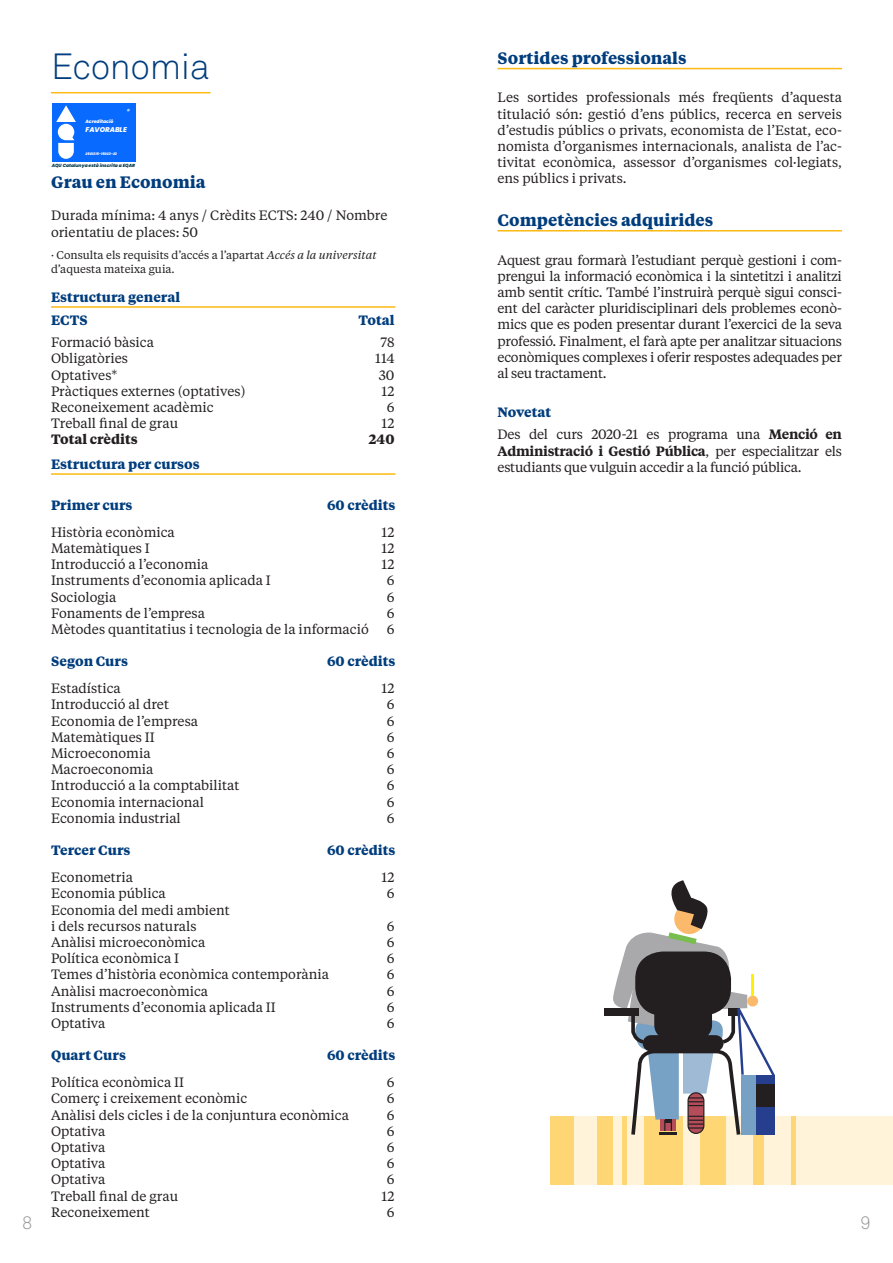
<style>
.page{position:relative;width:893px;height:1263px;background:#fff}
.page>*{position:absolute;margin:0;border:0;box-sizing:border-box;transform-origin:0 0}
.TITULACIO{font:300 36px "Akkurat Pro";letter-spacing:-.01em;color:#013d7d}
.t1{font:300 18px "Akkurat Pro";color:#939598}
.INTERTITOLS_BLAUS{font:700 16.5px "Tiempos Text";color:#013d7d}
.BODY{font:13.5px/16.2px "Tiempos Text";color:#231f20;text-align:justify}
.BODY-2{font:700 13.5px "Tiempos Text";color:#013d7d}
.INTERTITOLS_GROCS{font:700 13.5px "Tiempos Text";color:#013d7d}
.BODY-3{font:700 13.5px "Tiempos Text";color:#231f20}
.Normal__Web{font:11.25px/14.4px "Tiempos Text";color:#231f20}
.t2{font:italic 800 6.9px "Poppins";color:#fff}
.t3{font:italic 800 5.7px "Poppins";color:#fff}
.t4{font:italic 800 4.65px "Poppins";color:#fff}
.t5{font:italic 800 4.5px "Poppins";color:#00364a}
.t6{font:italic 800 3.45px "Poppins";color:#fff}
.s1{font-weight:600}
.s2{font-style:italic}
</style>
<div class="page">
<hr style="left:497px;top:68px;width:345px;height:1px;background:#fcba13">
<hr style="left:497px;top:230px;width:345px;height:1px;background:#fcba13">
<hr style="left:51px;top:92px;width:159px;height:1px;background:#fcba13">
<hr style="left:51px;top:306px;width:344px;height:2px;background:#fcba13">
<hr style="left:51px;top:473px;width:344px;height:2px;background:#fcba13">
<div style="left:52px;top:103px;width:28px;height:58px;background:#096aff"></div>
<svg style="left:56px;top:105px;width:20px;height:54px"></svg>
<div style="left:82px;top:103px;width:54px;height:58px;background:#096aff"></div>
<div style="left:550px;top:1116px;width:343px;height:68px;background:#fff3da"></div>
<div style="left:550px;top:1116px;width:23px;height:68px;background:#ffd674"></div>
<div style="left:597px;top:1116px;width:16px;height:68px;background:#ffd674"></div>
<div style="left:621px;top:1116px;width:5px;height:68px;background:#ffd674"></div>
<div style="left:644px;top:1116px;width:38px;height:68px;background:#ffd674"></div>
<div style="left:700px;top:1116px;width:25px;height:68px;background:#ffd674"></div>
<div style="left:753px;top:1116px;width:11px;height:68px;background:#ffd674"></div>
<div style="left:791px;top:1116px;width:5px;height:68px;background:#ffd674"></div>
<div style="left:604px;top:1008px;width:35px;height:8px;background:#231f20"></div>
<svg style="left:613px;top:880px;width:162px;height:258px"></svg>
<p class="INTERTITOLS_BLAUS" style="left:497px;top:46px;width:191px">Sortides professionals</p>
<p class="BODY" style="left:497px;top:89px;width:346px">Les sortides professionals més freqüents d’aquesta titulació són: gestió d’ens públics, recerca en serveis d’estudis públics o privats, economista de l’Estat, eco&shy;nomista d’organismes internacionals, analista de l’ac&shy;tivitat econòmica, assessor d’organismes col·legiats, ens públics i privats.</p>
<p class="INTERTITOLS_BLAUS" style="left:497px;top:208px;width:217px">Competències adquirides</p>
<p class="BODY" style="left:497px;top:251px;width:346px">Aquest grau formarà l’estudiant perquè gestioni i com&shy;prengui la informació econòmica i la sintetitzi i analitzi amb sentit crític. També l’instruirà perquè sigui consci&shy;ent del caràcter pluridisciplinari dels problemes econò&shy;mics que es poden presentar durant l’exercici de la seva professió. Finalment, el farà apte per analitzar situacions econòmiques complexes i oferir respostes adequades per al seu tractament.</p>
<p class="BODY-2" style="left:497px;top:402px;width:55px">Novetat</p>
<p class="BODY" style="left:497px;top:426px;width:346px">Des del curs 2020-21 es programa una <span class="s1">Menció en Administració i Gestió Pública</span>, per especialitzar els estudiants que vulguin accedir a la funció pública.</p>
<p class="TITULACIO" style="left:51px;top:45px;width:161px">Economia</p>
<p class="t3" style="left:127px;top:107px;width:4px">®</p>
<p class="t4" style="left:85px;top:119px;width:29px">Acreditació</p>
<p class="t2" style="left:85px;top:125px;width:43px">FAVORABLE</p>
<p class="t6" style="left:85px;top:151px;width:33px">2501315-15023-23</p>
<p class="INTERTITOLS_BLAUS" style="left:51px;top:170px;width:156px">Grau en Economia</p>
<p class="BODY" style="left:51px;top:207px;width:338px">Durada mínima: 4 anys / Crèdits ECTS: 240 / Nombre orientatiu de places: 50</p>
<p class="Normal__Web" style="left:51px;top:247px;width:327px">· Consulta els requisits d’accés a l’apartat <span class="s2">Accés a la universitat </span>d’aquesta mateixa guia.</p>
<p class="INTERTITOLS_GROCS" style="left:51px;top:288px;width:131px">Estructura general</p>
<p class="BODY-2" style="left:51px;top:310px;width:38px">ECTS</p>
<p class="BODY-2" style="left:358px;top:310px;width:38px">Total</p>
<p class="BODY" style="left:51px;top:334px;width:104px">Formació bàsica</p>
<p class="BODY" style="left:380px;top:334px;width:16px">78</p>
<p class="BODY" style="left:51px;top:350px;width:79px">Obligatòries</p>
<p class="BODY" style="left:375px;top:350px;width:21px">114</p>
<p class="BODY" style="left:51px;top:366px;width:68px">Optatives*</p>
<p class="BODY" style="left:379px;top:366px;width:17px">30</p>
<p class="BODY" style="left:51px;top:382px;width:196px">Pràctiques externes (optatives)</p>
<p class="BODY" style="left:382px;top:382px;width:14px">12</p>
<p class="BODY" style="left:51px;top:398px;width:164px">Reconeixement acadèmic</p>
<p class="BODY" style="left:387px;top:398px;width:9px">6</p>
<p class="BODY" style="left:51px;top:415px;width:129px">Treball final de grau</p>
<p class="BODY" style="left:382px;top:415px;width:14px">12</p>
<p class="BODY-3" style="left:51px;top:430px;width:88px">Total crèdits</p>
<p class="BODY-3" style="left:369px;top:430px;width:27px">240</p>
<p class="INTERTITOLS_GROCS" style="left:51px;top:455px;width:150px">Estructura per cursos</p>
<p class="BODY-2" style="left:51px;top:496px;width:83px">Primer curs</p>
<p class="BODY-2" style="left:327px;top:496px;width:70px">60 crèdits</p>
<p class="BODY" style="left:51px;top:523px;width:125px">Història econòmica</p>
<p class="BODY" style="left:382px;top:523px;width:14px">12</p>
<p class="BODY" style="left:51px;top:539px;width:100px">Matemàtiques I</p>
<p class="BODY" style="left:382px;top:539px;width:14px">12</p>
<p class="BODY" style="left:51px;top:556px;width:159px">Introducció a l’economia</p>
<p class="BODY" style="left:382px;top:556px;width:14px">12</p>
<p class="BODY" style="left:51px;top:572px;width:221px">Instruments d’economia aplicada I</p>
<p class="BODY" style="left:387px;top:572px;width:9px">6</p>
<p class="BODY" style="left:51px;top:588px;width:67px">Sociologia</p>
<p class="BODY" style="left:387px;top:588px;width:9px">6</p>
<p class="BODY" style="left:51px;top:604px;width:155px">Fonaments de l’empresa</p>
<p class="BODY" style="left:387px;top:604px;width:9px">6</p>
<p class="BODY" style="left:51px;top:620px;width:319px">Mètodes quantitatius i tecnologia de la informació</p>
<p class="BODY" style="left:387px;top:620px;width:9px">6</p>
<p class="BODY-2" style="left:51px;top:652px;width:79px">Segon Curs</p>
<p class="BODY-2" style="left:327px;top:652px;width:70px">60 crèdits</p>
<p class="BODY" style="left:51px;top:680px;width:71px">Estadística</p>
<p class="BODY" style="left:382px;top:680px;width:14px">12</p>
<p class="BODY" style="left:51px;top:696px;width:119px">Introducció al dret</p>
<p class="BODY" style="left:387px;top:696px;width:9px">6</p>
<p class="BODY" style="left:51px;top:712px;width:149px">Economia de l’empresa</p>
<p class="BODY" style="left:387px;top:712px;width:9px">6</p>
<p class="BODY" style="left:51px;top:728px;width:105px">Matemàtiques II</p>
<p class="BODY" style="left:387px;top:728px;width:9px">6</p>
<p class="BODY" style="left:51px;top:744px;width:101px">Microeconomia</p>
<p class="BODY" style="left:387px;top:744px;width:9px">6</p>
<p class="BODY" style="left:51px;top:761px;width:104px">Macroeconomia</p>
<p class="BODY" style="left:387px;top:761px;width:9px">6</p>
<p class="BODY" style="left:51px;top:777px;width:190px">Introducció a la comptabilitat</p>
<p class="BODY" style="left:387px;top:777px;width:9px">6</p>
<p class="BODY" style="left:51px;top:793px;width:154px">Economia internacional</p>
<p class="BODY" style="left:387px;top:793px;width:9px">6</p>
<p class="BODY" style="left:51px;top:809px;width:131px">Economia industrial</p>
<p class="BODY" style="left:387px;top:809px;width:9px">6</p>
<p class="BODY-2" style="left:51px;top:841px;width:81px">Tercer Curs</p>
<p class="BODY-2" style="left:327px;top:841px;width:70px">60 crèdits</p>
<p class="BODY" style="left:51px;top:869px;width:84px">Econometria</p>
<p class="BODY" style="left:382px;top:869px;width:14px">12</p>
<p class="BODY" style="left:51px;top:885px;width:116px">Economia pública</p>
<p class="BODY" style="left:387px;top:885px;width:9px">6</p>
<p class="BODY" style="left:51px;top:901px;width:180px">Economia del medi ambient</p>
<p class="BODY" style="left:51px;top:917px;width:147px">i dels recursos naturals</p>
<p class="BODY" style="left:387px;top:917px;width:9px">6</p>
<p class="BODY" style="left:51px;top:933px;width:156px">Anàlisi microeconòmica</p>
<p class="BODY" style="left:387px;top:933px;width:9px">6</p>
<p class="BODY" style="left:51px;top:950px;width:130px">Política econòmica I</p>
<p class="BODY" style="left:387px;top:950px;width:9px">6</p>
<p class="BODY" style="left:51px;top:966px;width:280px">Temes d’història econòmica contemporània</p>
<p class="BODY" style="left:387px;top:966px;width:9px">6</p>
<p class="BODY" style="left:51px;top:982px;width:159px">Anàlisi macroeconòmica</p>
<p class="BODY" style="left:387px;top:982px;width:9px">6</p>
<p class="BODY" style="left:51px;top:998px;width:226px">Instruments d’economia aplicada II</p>
<p class="BODY" style="left:387px;top:998px;width:9px">6</p>
<p class="BODY" style="left:51px;top:1014px;width:56px">Optativa</p>
<p class="BODY" style="left:387px;top:1014px;width:9px">6</p>
<p class="BODY-2" style="left:51px;top:1046px;width:76px">Quart Curs</p>
<p class="BODY-2" style="left:327px;top:1046px;width:70px">60 crèdits</p>
<p class="BODY" style="left:51px;top:1074px;width:135px">Política econòmica II</p>
<p class="BODY" style="left:387px;top:1074px;width:9px">6</p>
<p class="BODY" style="left:51px;top:1090px;width:198px">Comerç i creixement econòmic</p>
<p class="BODY" style="left:387px;top:1090px;width:9px">6</p>
<p class="BODY" style="left:51px;top:1106px;width:299px">Anàlisi dels cicles i de la conjuntura econòmica</p>
<p class="BODY" style="left:387px;top:1106px;width:9px">6</p>
<p class="BODY" style="left:51px;top:1122px;width:56px">Optativa</p>
<p class="BODY" style="left:387px;top:1122px;width:9px">6</p>
<p class="BODY" style="left:51px;top:1138px;width:56px">Optativa</p>
<p class="BODY" style="left:387px;top:1138px;width:9px">6</p>
<p class="BODY" style="left:51px;top:1155px;width:56px">Optativa</p>
<p class="BODY" style="left:387px;top:1155px;width:9px">6</p>
<p class="BODY" style="left:51px;top:1171px;width:56px">Optativa</p>
<p class="BODY" style="left:387px;top:1171px;width:9px">6</p>
<p class="BODY" style="left:51px;top:1187px;width:129px">Treball final de grau</p>
<p class="BODY" style="left:382px;top:1187px;width:14px">12</p>
<p class="BODY" style="left:51px;top:1203px;width:100px">Reconeixement</p>
<p class="BODY" style="left:387px;top:1203px;width:9px">6</p>
<p class="t5" style="left:52px;top:163px;width:85px">AQU Catalunya està inscrita a EQAR</p>
<h2 class="t1" style="left:22px;top:1212px;width:12px">8</h2>
<h2 class="t1" style="left:861px;top:1212px;width:12px">9</h2>
</div>
